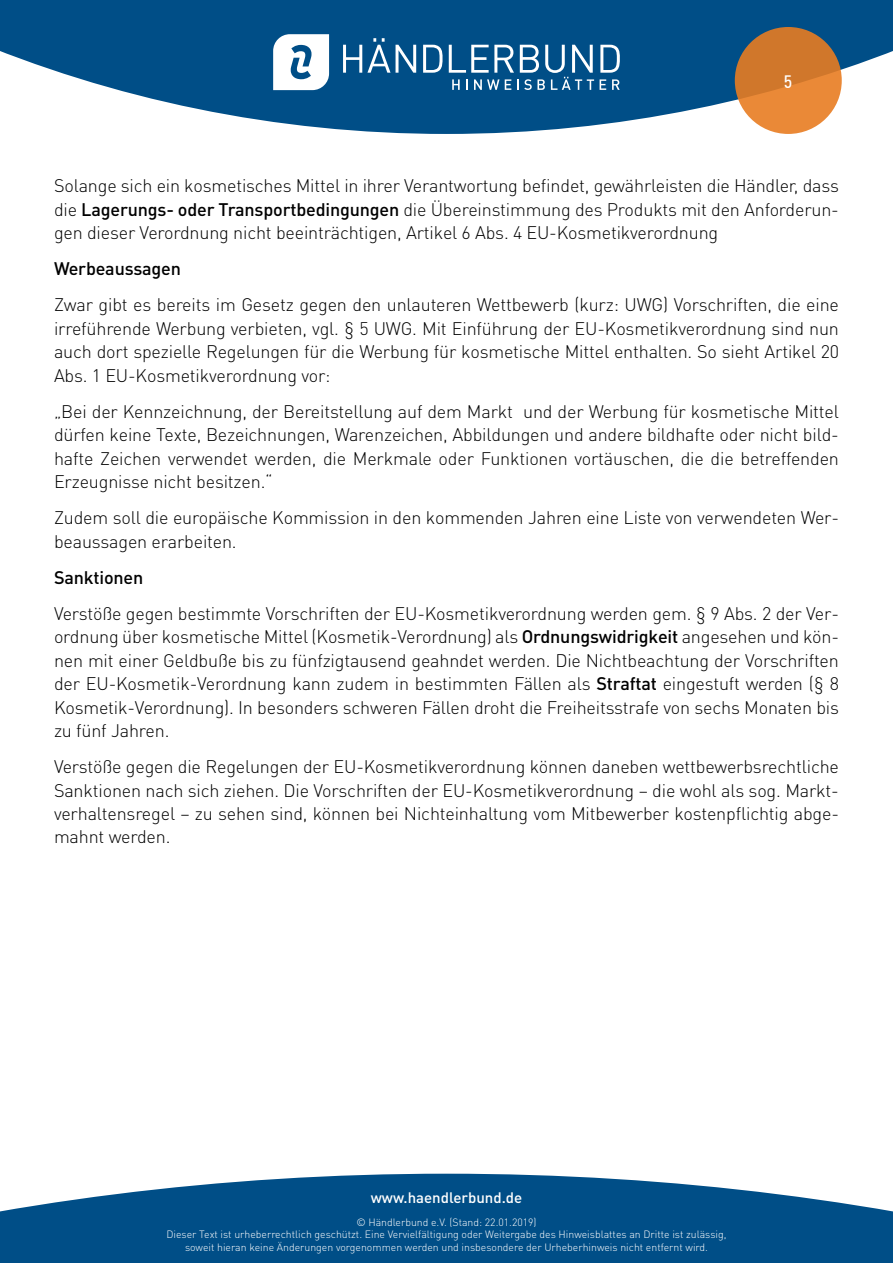
<style>
.page{position:relative;width:893px;height:1263px;background:#fff}
.page>*{position:absolute;margin:0;border:0;box-sizing:border-box;transform-origin:0 0}
.t1{font:300 18px/23.4px "DIN Pro";letter-spacing:-.01em;color:#000;text-align:justify}
.t2{font:500 18px "DIN Pro";letter-spacing:-.01em;color:#000}
.t3{font:condensed 18px "Zurich BT";color:#fff}
.t4{font:500 15px "DIN Pro";color:#fff}
.t5{font:300 10.5px/12.6px "DIN Pro";color:#fff;text-align:center}
.s1{font-weight:500}
</style>
<div class="page">
<svg style="left:0;top:0;width:893px;height:134px;fill:#004e87"></svg>
<svg style="left:735px;top:27px;width:107px;height:107px;background:#da7f31"></svg>
<svg style="left:343px;top:38px;width:47px;height:35px"></svg>
<svg style="left:396px;top:45px;width:20px;height:28px"></svg>
<svg style="left:423px;top:45px;width:20px;height:28px"></svg>
<svg style="left:600px;top:45px;width:20px;height:28px"></svg>
<svg style="left:449px;top:45px;width:145px;height:45px"></svg>
<svg style="left:600px;top:79px;width:6px;height:11px"></svg>
<svg style="left:612px;top:79px;width:8px;height:11px"></svg>
<svg style="left:273px;top:34px;width:56px;height:56px"></svg>
<svg style="left:0;top:1174px;width:893px;height:89px;background:#226697"></svg>
<p class="t3" style="left:784px;top:71px;width:10px">5</p>
<p class="t1" style="left:54px;top:173px;width:786px">Solange sich ein kosmetisches Mittel in ihrer Verantwortung befindet, gewährleisten die Händler, dass die <span class="s1">Lagerungs- oder Transportbedingungen</span> die Übereinstimmung des Produkts mit den Anforderun&shy;gen dieser Verordnung nicht beeinträchtigen, Artikel 6 Abs. 4 EU-Kosmetikverordnung</p>
<p class="t2" style="left:54px;top:257px;width:129px">Werbeaussagen</p>
<p class="t1" style="left:54px;top:293px;width:786px">Zwar gibt es bereits im Gesetz gegen den unlauteren Wettbewerb (kurz: UWG) Vorschriften, die eine irreführende Werbung verbieten, vgl. § 5 UWG. Mit Einführung der EU-Kosmetikverordnung sind nun auch dort spezielle Regelungen für die Werbung für kosmetische Mittel enthalten. So sieht Artikel 20<br>Abs. 1 EU-Kosmetikverordnung vor:</p>
<p class="t1" style="left:54px;top:399px;width:786px">„Bei der Kennzeichnung, der Bereitstellung auf dem Markt und der Werbung für kosmetische Mittel dürfen keine Texte, Bezeichnungen, Warenzeichen, Abbildungen und andere bildhafte oder nicht bild&shy;hafte Zeichen verwendet werden, die Merkmale oder Funktionen vortäuschen, die die betreffenden Erzeugnisse nicht besitzen.“</p>
<p class="t1" style="left:54px;top:505px;width:787px">Zudem soll die europäische Kommission in den kommenden Jahren eine Liste von verwendeten Wer&shy;beaussagen erarbeiten.</p>
<p class="t2" style="left:54px;top:565px;width:91px">Sanktionen</p>
<p class="t1" style="left:54px;top:601px;width:786px">Verstöße gegen bestimmte Vorschriften der EU-Kosmetikverordnung werden gem. § 9 Abs. 2 der Ver&shy;ordnung über kosmetische Mittel (Kosmetik-Verordnung) als <span class="s1">Ordnungswidrigkeit</span> angesehen und kön&shy;nen mit einer Geldbuße bis zu fünfzigtausend geahndet werden. Die Nichtbeachtung der Vorschriften der EU-Kosmetik-Verordnung kann zudem in bestimmten Fällen als <span class="s1">Straftat</span> eingestuft werden (§ 8<br>Kosmetik-Verordnung). In besonders schweren Fällen droht die Freiheitsstrafe von sechs Monaten bis zu fünf Jahren.</p>
<p class="t1" style="left:54px;top:754px;width:786px">Verstöße gegen die Regelungen der EU-Kosmetikverordnung können daneben wettbewerbsrechtliche Sanktionen nach sich ziehen. Die Vorschriften der EU-Kosmetikverordnung – die wohl als sog. Markt&shy;verhaltensregel – zu sehen sind, können bei Nichteinhaltung vom Mitbewerber kostenpflichtig abge&shy;mahnt werden.</p>
<p class="t4" style="left:371px;top:1187px;width:153px">www.haendlerbund.de</p>
<p class="t5" style="left:166px;top:1215px;width:562px">© Händlerbund e.V. (Stand: 22.01.2019)<br>Dieser Text ist urheberrechtlich geschützt. Eine Vervielfältigung oder Weitergabe des Hinweisblattes an Dritte ist zulässig, soweit hieran keine Änderungen vorgenommen werden und insbesondere der Urheberhinweis nicht entfernt wird.</p>
</div>
